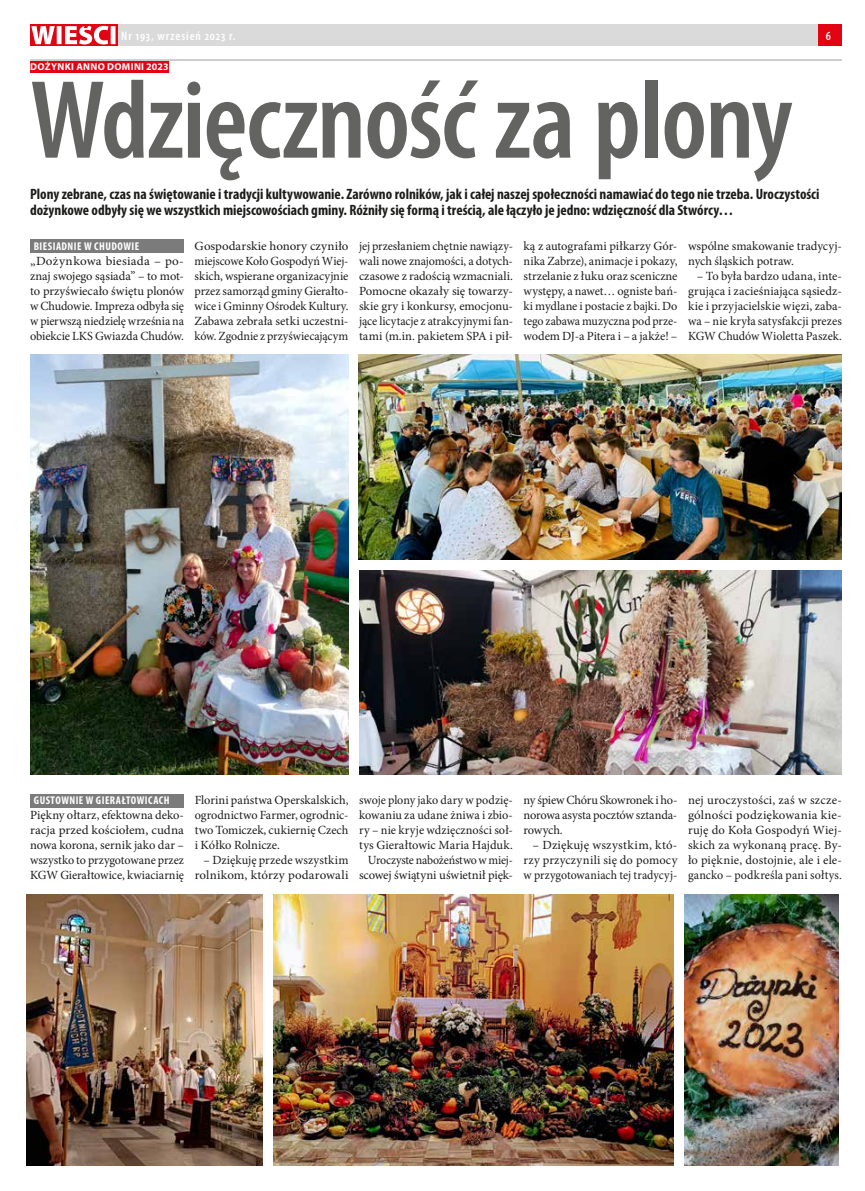
<style>
.page{position:relative;width:865px;height:1191px;background:#fff}
.page>*{position:absolute;margin:0;border:0;box-sizing:border-box;transform-origin:0 0}
.t1{font:600 condensed 112.5px "Myriad Pro";letter-spacing:-.015em;color:#636362}
.t2{font:700 condensed 15px/16.2px "Myriad Pro";color:#1c1c1b}
.t3{font:12.5px/15px "Minion Pro";color:#1c1c1b;text-align:justify}
.t4{font:12.5px/15px "Minion Pro";color:#1c1c1b;text-align:justify;scale:1.04 1}
.t5{font:12.5px/15px "Minion Pro";color:#1c1c1b;text-align:justify;scale:1.05 1}
.t6{font:600 condensed 12.5px "Myriad Pro";letter-spacing:.075em;color:#fff}
.t7{font:700 condensed 11.25px "Myriad Pro";letter-spacing:.04em;color:#fff}
.t8{font:700 10px "Myriad Pro";letter-spacing:.035em;color:#fff}
</style>
<div class="page">
<div style="left:30px;top:25px;width:812px;height:21px;background:#dadada"></div>
<svg style="left:30px;top:25px;width:87px;height:21px"></svg>
<svg style="left:31px;top:26px;width:84px;height:18px;background:#f3959b"></svg>
<div style="left:818px;top:25px;width:24px;height:21px;background:#e30413"></div>
<div style="left:30px;top:61px;width:138px;height:12px;background:#e30413"></div>
<hr style="left:30px;top:60px;width:812px;height:1px;background:#9d9d9c">
<div style="left:30px;top:239px;width:154px;height:13px;background:#7c7b7b"></div>
<div style="left:30px;top:794px;width:154px;height:13px;background:#7c7b7b"></div>
<img style="left:30px;top:355px;width:318px;height:419px">
<img style="left:359px;top:355px;width:483px;height:204px">
<img style="left:359px;top:570px;width:482px;height:204px">
<img style="left:27px;top:894px;width:235px;height:271px">
<img style="left:274px;top:894px;width:399px;height:271px">
<img style="left:684px;top:894px;width:154px;height:271px">
<p class="t6" style="left:121px;top:28px;width:116px">Nr 193, wrzesień 2023 r.</p>
<p class="t6" style="left:826px;top:28px;width:7px">6</p>
<p class="t8" style="left:30px;top:60px;width:140px">DOŻYNKI ANNO DOMINI 2023</p>
<h1 class="t1" style="left:30px;top:51px;width:764px">Wdzięczność za plony</h1>
<p class="t2" style="left:30px;top:185px;width:791px">Plony zebrane, czas na świętowanie i tradycji kultywowanie. Zarówno rolników, jak i całej naszej społeczności namawiać do tego nie trzeba. Uroczystości dożynkowe odbyły się we wszystkich miejscowościach gminy. Różniły się formą i treścią, ale łączyło je jedno: wdzięczność dla Stwórcy…</p>
<p class="t7" style="left:34px;top:239px;width:107px">BIESIADNIE W CHUDOWIE</p>
<p class="t5" style="left:30px;top:253px;width:148px">„Dożynkowa biesiada – po&shy;znaj swojego sąsiada” – to mot&shy;to przyświecało świętu plonów w Chudowie. Impreza odbyła się w pierwszą niedzielę września na obiekcie LKS Gwiazda Chudów.</p>
<p class="t4" style="left:195px;top:238px;width:149px">Gospodarskie honory czyniło miejscowe Koło Gospodyń Wiej&shy;skich, wspierane organizacyjnie przez samorząd gminy Gierałto&shy;wice i Gminny Ośrodek Kultury.<br>Zabawa zebrała setki uczestni&shy;ków. Zgodnie z przyświecającym</p>
<p class="t3" style="left:359px;top:238px;width:155px">jej przesłaniem chętnie nawiązy&shy;wali nowe znajomości, a dotych&shy;czasowe z radością wzmacniali.<br>Pomocne okazały się towarzy&shy;skie gry i konkursy, emocjonu&shy;jące licytacje z atrakcyjnymi fan&shy;tami (m.in. pakietem SPA i pił-</p>
<p class="t3" style="left:523px;top:238px;width:155px">ką z autografami piłkarzy Gór&shy;nika Zabrze), animacje i pokazy, strzelanie z łuku oraz sceniczne występy, a nawet… ogniste bań&shy;ki mydlane i postacie z bajki. Do tego zabawa muzyczna pod prze&shy;wodem DJ-a Pitera i – a jakże! –</p>
<p class="t3" style="left:688px;top:238px;width:155px">wspólne smakowanie tradycyj&shy;nych śląskich potraw.</p>
<p class="t3" style="left:688px;top:268px;width:155px;text-indent:9px">– To była bardzo udana, inte&shy;grująca i zacieśniająca sąsiedz&shy;kie i przyjacielskie więzi, zaba&shy;wa – nie kryła satysfakcji prezes KGW Chudów Wioletta Paszek.</p>
<p class="t7" style="left:34px;top:793px;width:137px">GUSTOWNIE W GIERAŁTOWICACH</p>
<p class="t3" style="left:30px;top:808px;width:155px">Piękny ołtarz, efektowna deko&shy;racja przed kościołem, cudna nowa korona, sernik jako dar – wszystko to przygotowane przez KGW Gierałtowice, kwiaciarnię</p>
<p class="t3" style="left:195px;top:793px;width:155px">Florini państwa Operskalskich, ogrodnictwo Farmer, ogrodnic&shy;two Tomiczek, cukiernię Czech i Kółko Rolnicze.</p>
<p class="t3" style="left:195px;top:853px;width:155px;text-align:right">– Dziękuję przede wszystkim rolnikom, którzy podarowali</p>
<p class="t3" style="left:359px;top:793px;width:155px;text-align:right">swoje plony jako dary w podzię&shy;kowaniu za udane żniwa i zbio&shy;ry – nie kryje wdzięczności soł&shy;tys Gierałtowic Maria Hajduk.<br>Uroczyste nabożeństwo w miej&shy;scowej świątyni uświetnił pięk-</p>
<p class="t3" style="left:523px;top:793px;width:155px">ny śpiew Chóru Skowronek i ho&shy;norowa asysta pocztów sztanda&shy;rowych.</p>
<p class="t3" style="left:523px;top:838px;width:155px;text-indent:9px">– Dziękuję wszystkim, któ&shy;rzy przyczynili się do pomocy w przygotowaniach tej tradycyj-</p>
<p class="t3" style="left:688px;top:793px;width:155px">nej uroczystości, zaś w szcze&shy;gólności podziękowania kie&shy;ruję do Koła Gospodyń Wiej&shy;skich za wykonaną pracę. By&shy;ło pięknie, dostojnie, ale i ele&shy;gancko – podkreśla pani sołtys.</p>
</div>
